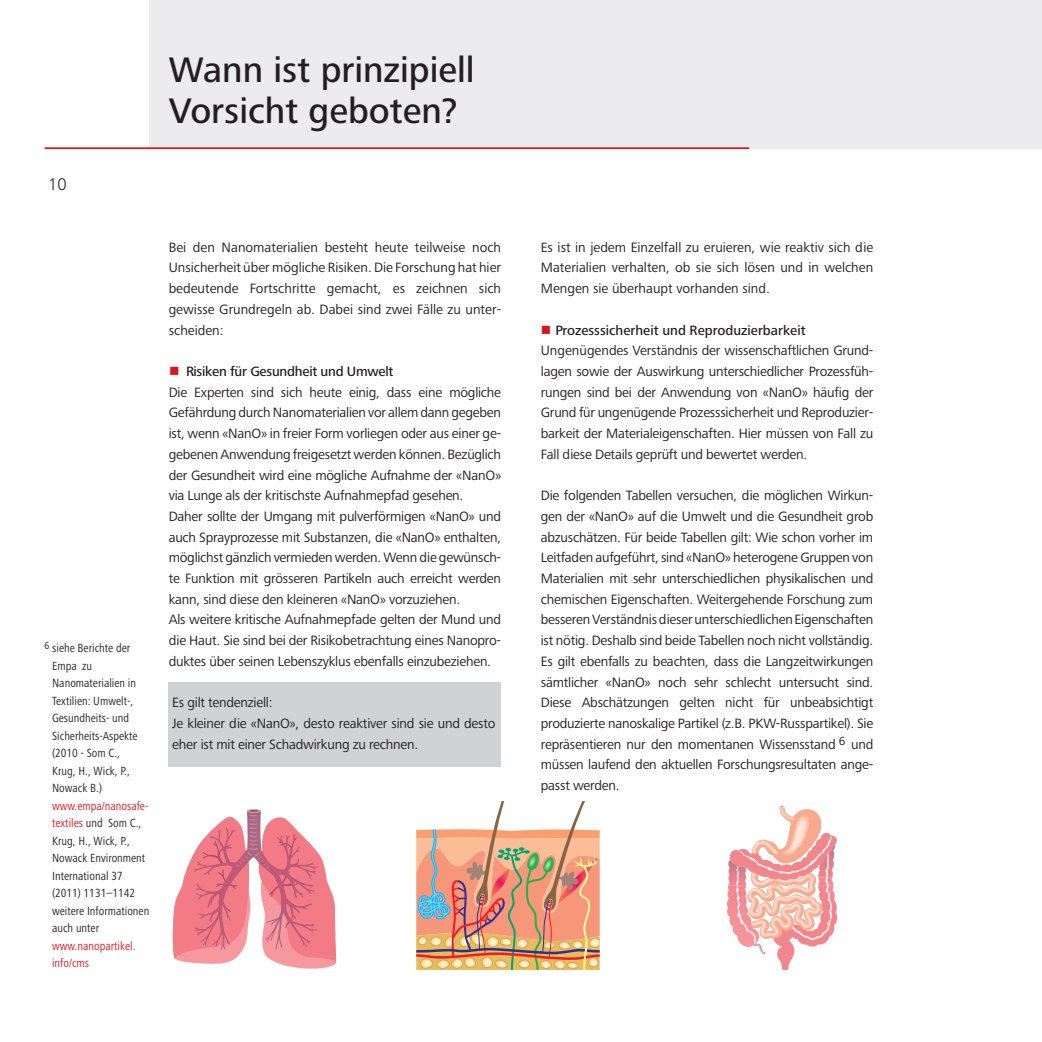
<style>
.page{position:relative;width:1042px;height:1042px;background:#fff}
.page>*{position:absolute;margin:0;border:0;box-sizing:border-box;transform-origin:0 0}
.t1{font:500 36.75px/41.3px "Frutiger Next Pro";color:#231f20}
.t2{font:300 17.5px "Frutiger Next Pro";color:#231f20}
.t3{font:14px/20.7px "Frutiger Next Pro";letter-spacing:-.015em;color:#231f20;text-align:justify}
.t4{font:condensed 12.25px/17.5px "Frutiger Next Pro";color:#231f20}
.t5{font:condensed 12.25px/17.5px "Frutiger Next Pro";color:#d8171f}
.s1{color:#d8171f}
.s2{font-weight:500}
</style>
<div class="page">
<div style="left:169px;top:682px;width:332px;height:85px;background:#d1d2d4"></div>
<div style="left:149px;top:0;width:893px;height:148px;background:#ececee"></div>
<hr style="left:45px;top:147px;width:704px;height:2px;background:#d8171f">
<svg style="left:173px;top:809px;width:163px;height:159px"></svg>
<svg style="left:417px;top:801px;width:183px;height:168px"></svg>
<img style="left:777px;top:954px;width:17px;height:15px">
<svg style="left:727px;top:805px;width:110px;height:149px"></svg>
<p class="t2" style="left:48px;top:178px;width:20px">10</p>
<h1 class="t1" style="left:169px;top:53px;width:307px">Wann ist prinzipiell<br>Vorsicht geboten?</h1>
<p class="t4" style="left:52px;top:641px;width:87px;text-indent:-7px"><sup>6</sup> siehe Berichte der<br>Empa zu<br>Nanomaterialien in<br>Textilien: Umwelt-,<br>Gesundheits- und<br>Sicherheits-Aspekte (2010 - Som C.,<br>Krug, H., Wick, P.,<br>Nowack B.)</p>
<p class="t4" style="left:52px;top:798px;width:99px"><span class="s1">www.empa/nanosafe&shy;textiles</span> und Som C.,<br>Krug, H., Wick, P.,<br>Nowack Environment<br>International 37 (2011) 1131–1142 weitere Informationen auch unter</p>
<p class="t5" style="left:52px;top:938px;width:85px">www.nanopartikel. info/cms</p>
<p class="t3" style="left:169px;top:238px;width:334px">Bei den Nanomaterialien besteht heute teilweise noch Unsicherheit über mögliche Risiken. Die Forschung hat hier bedeutende Fortschritte gemacht, es zeichnen sich gewisse Grundregeln ab. Dabei sind zwei Fälle zu unter&shy;scheiden:</p>
<p class="t3" style="left:169px;top:362px;width:334px;text-align:left"><span class="s1">■</span> <span class="s2">Risiken für Gesundheit und Umwelt<br></span>Die Experten sind sich heute einig, dass eine mögliche Gefährdung durch Nanomaterialien vor allem dann gegeben ist, wenn «NanO» in freier Form vorliegen oder aus einer ge&shy;gebenen Anwendung freigesetzt werden können. Bezüglich der Gesundheit wird eine mögliche Aufnahme der «NanO» via Lunge als der kritischste Aufnahmepfad gesehen.<br>Daher sollte der Umgang mit pulverförmigen «NanO» und auch Sprayprozesse mit Substanzen, die «NanO» enthalten, möglichst gänzlich vermieden werden. Wenn die gewünsch&shy;te Funktion mit grösseren Partikeln auch erreicht werden kann, sind diese den kleineren «NanO» vorzuziehen.<br>Als weitere kritische Aufnahmepfade gelten der Mund und die Haut. Sie sind bei der Risikobetrachtung eines Nanopro&shy;duktes über seinen Lebenszyklus ebenfalls einzubeziehen.</p>
<p class="t3" style="left:172px;top:694px;width:325px;text-align:left">Es gilt tendenziell:<br>Je kleiner die «NanO», desto reaktiver sind sie und desto eher ist mit einer Schadwirkung zu rechnen.</p>
<p class="t3" style="left:541px;top:238px;width:334px">Es ist in jedem Einzelfall zu eruieren, wie reaktiv sich die Materialien verhalten, ob sie sich lösen und in welchen Mengen sie überhaupt vorhanden sind.</p>
<p class="t3" style="left:541px;top:321px;width:334px;text-align:left"><span class="s1">■</span> <span class="s2">Prozesssicherheit und Reproduzierbarkeit </span>Ungenügendes Verständnis der wissenschaftlichen Grund&shy;lagen sowie der Auswirkung unterschiedlicher Prozessfüh&shy;rungen sind bei der Anwendung von «NanO» häufig der Grund für ungenügende Prozesssicherheit und Reproduzier&shy;barkeit der Materialeigenschaften. Hier müssen von Fall zu Fall diese Details geprüft und bewertet werden.</p>
<p class="t3" style="left:541px;top:487px;width:334px">Die folgenden Tabellen versuchen, die möglichen Wirkun&shy;gen der «NanO» auf die Umwelt und die Gesundheit grob abzuschätzen. Für beide Tabellen gilt: Wie schon vorher im Leitfaden aufgeführt, sind «NanO» heterogene Gruppen von Materialien mit sehr unterschiedlichen physikalischen und chemischen Eigenschaften. Weitergehende Forschung zum besserenVerständnisdieserunterschiedlichenEigenschaften ist nötig. Deshalb sind beide Tabellen noch nicht vollständig.<br>Es gilt ebenfalls zu beachten, dass die Langzeitwirkungen sämtlicher «NanO» noch sehr schlecht untersucht sind.<br>Diese Abschätzungen gelten nicht für unbeabsichtigt produzierte nanoskalige Partikel (z.B. PKW-Russpartikel). Sie repräsentieren nur den momentanen Wissensstand <sup>6</sup> und müssen laufend den aktuellen Forschungsresultaten ange&shy;passt werden.</p>
</div>
